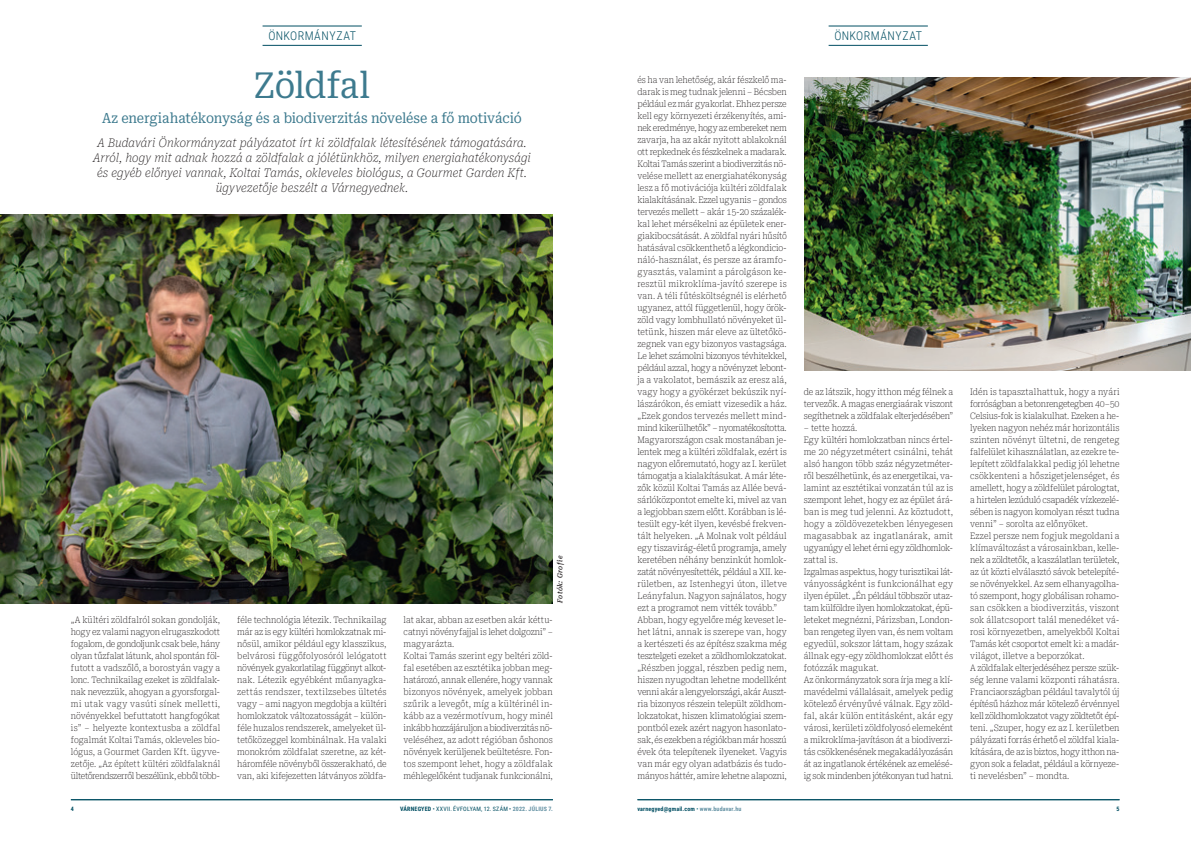
<style>
.page{position:relative;width:1191px;height:842px;background:#fff}
.page>*{position:absolute;margin:0;border:0;box-sizing:border-box;transform-origin:0 0}
.t1{font:36px "Roboto Serif Condensed";letter-spacing:-.015em;color:#3d7a8e}
.t2{font:14px "Roboto Serif Condensed";letter-spacing:-.015em;color:#3d7a8e}
.t3{font:italic 100 12px/15px "Roboto Serif Condensed";color:#231f20;text-align:center}
.t4{font:300 12px "Roboto Condensed";letter-spacing:.035em;color:#004e62}
.t5{font:100 9px/12px "Roboto Serif Condensed";letter-spacing:-.005em;color:#231f20}
.t6{font:italic 500 7px "Roboto Serif Condensed";letter-spacing:.05em;color:#231f20}
.t7{font:6px "Roboto Condensed";letter-spacing:.04em;color:#004e62}
.t8{font:700 6px "Roboto Condensed";letter-spacing:.03em;color:#004e62}
.s1{font-weight:700}
.s2{font-weight:700;color:#6391a3}
.s3{font-weight:400;color:#07667a}
.s4{color:#6391a3}
</style>
<div class="page">
<hr style="left:71px;top:799px;width:482px;height:1px;background:#004e62">
<hr style="left:637px;top:799px;width:482px;height:1px;background:#004e62">
<hr style="left:262px;top:45px;width:100px;height:1px;background:#004e62">
<hr style="left:262px;top:26px;width:100px;height:1px;background:#004e62">
<hr style="left:828px;top:45px;width:100px;height:1px;background:#004e62">
<hr style="left:828px;top:26px;width:100px;height:1px;background:#004e62">
<img style="left:0;top:215px;width:553px;height:388px">
<img style="left:804px;top:77px;width:387px;height:294px">
<h3 class="t4" style="left:268px;top:27px;width:89px">ÖNKORMÁNYZAT</h3>
<h3 class="t4" style="left:834px;top:27px;width:89px">ÖNKORMÁNYZAT</h3>
<h1 class="t1" style="left:254px;top:56px;width:118px">Zöldfal</h1>
<h2 class="t2" style="left:102px;top:107px;width:421px">Az energiahatékonyság és a biodiverzitás növelése a fő motiváció</h2>
<p class="t3" style="left:93px;top:134px;width:439px">A Budavári Önkormányzat pályázatot írt ki zöldfalak létesítésének támogatására.<br>Arról, hogy mit adnak hozzá a zöldfalak a jólétünkhöz, milyen energiahatékonysági és egyéb előnyei vannak, Koltai Tamás, okleveles biológus, a Gourmet Garden Kft. ügyvezetője beszélt a Várnegyednek.</p>
<p class="t6" style="left:554px;top:603px;width:49px;rotate:-90deg">Fotók: Grofie</p>
<p class="t5" style="left:71px;top:613px;width:151px;text-align:justify">„A kültéri zöldfalról sokan gondolják, hogy ez valami nagyon elrugaszkodott fogalom, de gondoljunk csak bele, hány olyan tűzfalat látunk, ahol spontán föl&shy;futott a vadszőlő, a borostyán vagy a lonc. Technikailag ezeket is zöldfalak&shy;nak nevezzük, ahogyan a gyorsforgal&shy;mi utak vagy vasúti sínek melletti, növényekkel befuttatott hangfogókat is” – helyezte kontextusba a zöldfal fogalmát Koltai Tamás, okleveles bio&shy;lógus, a Gourmet Garden Kft. ügyve&shy;zetője. „Az épített kültéri zöldfalaknál ültetőrendszerről beszélünk, ebből több-</p>
<p class="t5" style="left:237px;top:613px;width:151px;text-align:justify">féle technológia létezik. Technikailag már az is egy kültéri homlokzatnak mi&shy;nősül, amikor például egy klasszikus, belvárosi függőfolyosóról lelógatott növények gyakorlatilag függönyt alkot&shy;nak. Létezik egyébként műanyagka&shy;zettás rendszer, textilzsebes ültetés vagy – ami nagyon megdobja a kültéri homlokzatok változatosságát – külön&shy;féle huzalos rendszerek, amelyeket ül&shy;tetőközeggel kombinálnak. Ha valaki monokróm zöldfalat szeretne, az két&shy;háromféle növényből összerakható, de van, aki kifejezetten látványos zöldfa-</p>
<p class="t5" style="left:403px;top:613px;width:151px">lat akar, abban az esetben akár kéttu&shy;catnyi növényfajjal is lehet dolgozni” – magyarázta.<br>Koltai Tamás szerint egy beltéri zöld&shy;fal esetében az esztétika jobban meg&shy;határozó, annak ellenére, hogy vannak bizonyos növények, amelyek jobban szűrik a levegőt, míg a kültérinél in&shy;kább az a vezérmotívum, hogy minél inkább hozzájáruljon a biodiverzitás nö&shy;veléséhez, az adott régióban őshonos növények kerüljenek beültetésre. Fon&shy;tos szempont lehet, hogy a zöldfalak méhlegelőként tudjanak funkcionálni,</p>
<p class="t5" style="left:637px;top:73px;width:151px">és ha van lehetőség, akár fészkelő ma&shy;darak is meg tudnak jelenni – Bécsben például ez már gyakorlat. Ehhez persze kell egy környezeti érzékenyítés, ami&shy;nek eredménye, hogy az embereket nem zavarja, ha az akár nyitott ablakoknál ott repkednek és fészkelnek a madarak.<br>Koltai Tamás szerint a biodiverzitás nö&shy;velése mellett az energiahatékonyság lesz a fő motivációja kültéri zöldfalak kialakításának. Ezzel ugyanis – gondos tervezés mellett – akár 15-20 százalék&shy;kal lehet mérsékelni az épületek ener&shy;giakibocsátását. A zöldfal nyári hűsítő hatásával csökkenthető a légkondicio&shy;náló-használat, és persze az áramfo&shy;gyasztás, valamint a párolgáson ke&shy;resztül mikroklíma-javító szerepe is van. A téli fűtésköltségnél is elérhető ugyanez, attól függetlenül, hogy örök&shy;zöld vagy lombhullató növényeket ül&shy;tetünk, hiszen már eleve az ültetőkö&shy;zegnek van egy bizonyos vastagsága.<br>Le lehet számolni bizonyos tévhitekkel, például azzal, hogy a növényzet lebont&shy;ja a vakolatot, bemászik az eresz alá, vagy hogy a gyökérzet bekúszik nyí&shy;lászárókon, és emiatt vizesedik a ház. „Ezek gondos tervezés mellett mind&shy;mind kikerülhetők” – nyomatékosította.<br>Magyarországon csak mostanában je&shy;lentek meg a kültéri zöldfalak, ezért is nagyon előremutató, hogy az I. kerület támogatja a kialakításukat. A már léte&shy;zők közül Koltai Tamás az Allée bevá&shy;sárlóközpontot emelte ki, mivel az van a legjobban szem előtt. Korábban is lé&shy;tesült egy-két ilyen, kevésbé frekven&shy;tált helyeken. „A Molnak volt például egy tiszavirág-életű programja, amely keretében néhány benzinkút homlok&shy;zatát növényesítették, például a XII. ke&shy;rületben, az Istenhegyi úton, illetve Leányfalun. Nagyon sajnálatos, hogy ezt a programot nem vitték tovább.” Abban, hogy egyelőre még keveset le&shy;het látni, annak is szerepe van, hogy a kertészeti és az építész szakma még tesztelgeti ezeket a zöldhomlokzatokat. „Részben joggal, részben pedig nem, hiszen nyugodtan lehetne modellként venni akár a lengyelországi, akár Auszt&shy;ria bizonyos részein települt zöldhom&shy;lokzatokat, hiszen klimatológiai szem&shy;pontból ezek azért nagyon hasonlato&shy;sak, és ezekben a régiókban már hosszú évek óta telepítenek ilyeneket. Vagyis van már egy olyan adatbázis és tudo&shy;mányos háttér, amire lehetne alapozni,</p>
<p class="t5" style="left:804px;top:385px;width:151px;text-align:justify">de az látszik, hogy itthon még félnek a tervezők. A magas energiaárak viszont segíthetnek a zöldfalak elterjedésében”</p>
<p class="t5" style="left:804px;top:421px;width:151px">– tette hozzá.<br>Egy kültéri homlokzatban nincs értel&shy;me 20 négyzetmétert csinálni, tehát alsó hangon több száz négyzetméter&shy;ről beszélhetünk, és az energetikai, va&shy;lamint az esztétikai vonzatán túl az is szempont lehet, hogy ez az épület árá&shy;ban is meg tud jelenni. Az köztudott, hogy a zöldövezetekben lényegesen magasabbak az ingatlanárak, amit ugyanúgy el lehet érni egy zöldhomlok&shy;zattal is.<br>Izgalmas aspektus, hogy turisztikai lát&shy;ványosságként is funkcionálhat egy ilyen épület. „Én például többször utaz&shy;tam külföldre ilyen homlokzatokat, épü&shy;leteket megnézni, Párizsban, London&shy;ban rengeteg ilyen van, és nem voltam egyedül, sokszor láttam, hogy százak állnak egy-egy zöldhomlokzat előtt és fotózzák magukat.<br>Az önkormányzatok sora írja meg a klí&shy;mavédelmi vállalásait, amelyek pedig kötelező érvényűvé válnak. Egy zöld&shy;fal, akár külön entitásként, akár egy városi, kerületi zöldfolyosó elemeként a mikroklíma-javításon át a biodiverzi&shy;tás csökkenésének megakadályozásán át az ingatlanok értékének az emelésé&shy;ig sok mindenben jótékonyan tud hatni.</p>
<p class="t5" style="left:970px;top:385px;width:151px">Idén is tapasztalhattuk, hogy a nyári forróságban a betonrengetegben 40–50<br>Celsius-fok is kialakulhat. Ezeken a he&shy;lyeken nagyon nehéz már horizontális szinten növényt ültetni, de rengeteg falfelület kihasználatlan, az ezekre te&shy;lepített zöldfalakkal pedig jól lehetne csökkenteni a hőszigetjelenséget, és amellett, hogy a zöldfelület párologtat, a hirtelen lezúduló csapadék vízkezelé&shy;sében is nagyon komolyan részt tudna venni” – sorolta az előnyöket.<br>Ezzel persze nem fogjuk megoldani a klímaváltozást a városainkban, kelle&shy;nek a zöldtetők, a kaszálatlan területek, az út közti elválasztó sávok betelepíté&shy;se növényekkel. Az sem elhanyagolha&shy;tó szempont, hogy globálisan rohamo&shy;san csökken a biodiverzitás, viszont sok állatcsoport talál menedéket vá&shy;rosi környezetben, amelyekből Koltai Tamás két csoportot emelt ki: a madár&shy;világot, illetve a beporzókat.<br>A zöldfalak elterjedéséhez persze szük&shy;ség lenne valami központi ráhatásra.<br>Franciaországban például tavalytól új építésű házhoz már kötelező érvénnyel kell zöldhomlokzatot vagy zöldtetőt épí&shy;teni. „Szuper, hogy ez az I. kerületben pályázati forrás érhető el zöldfal kiala&shy;kítására, de az is biztos, hogy itthon na&shy;gyon sok a feladat, például a környeze&shy;ti nevelésben” – mondta.</p>
<p class="t8" style="left:71px;top:805px;width:5px">4</p>
<p class="t7" style="left:400px;top:805px;width:154px"><span class="s1">VÁRNEGYED</span> • XXVII. ÉVFOLYAM, 12. SZÁM • <span class="s2">2022. JÚLIUS 7.</span></p>
<p class="t8" style="left:637px;top:805px;width:105px">varnegyed@gmail.com <span class="s3">•</span> <span class="s4">www.budavar.hu</span></p>
<p class="t8" style="left:1116px;top:805px;width:5px">5</p>
</div>
